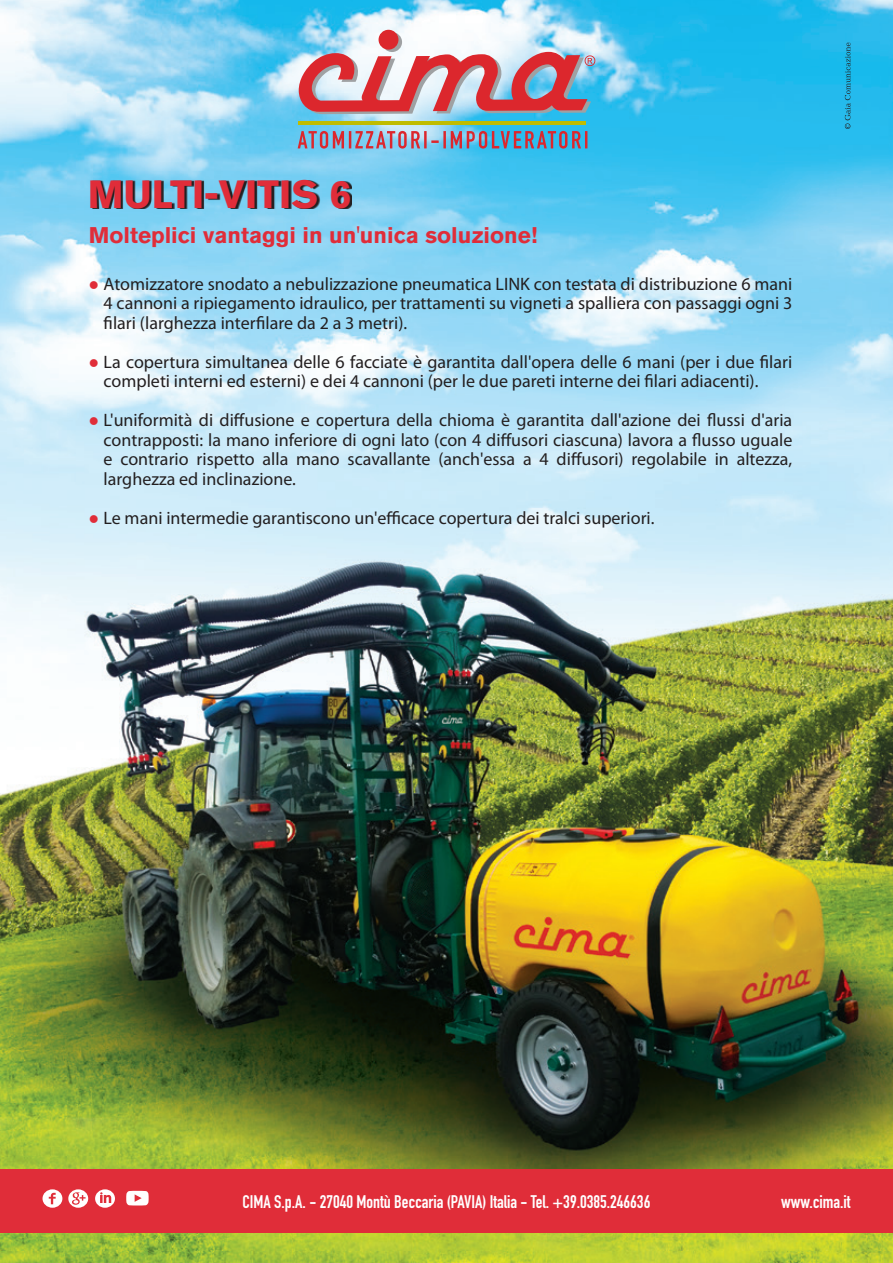
<style>
.page{position:relative;width:893px;height:1263px;background:#fff}
.page>*{position:absolute;margin:0;border:0;box-sizing:border-box;transform-origin:0 0}
.t1{font:700 39px "Akzidenz Grotesk BQ";color:#e02d39}
.t2{font:700 22.5px "Akzidenz Grotesk BQ";color:#e02d39}
.t3{font:18px/19.5px "Myriad Pro";color:#231f20;text-align:justify}
.t4{font:18px "DIN Engschrift Std";color:#fff}
.s1{color:#e02d39}
</style>
<div class="page">
<img style="left:0;top:0;width:893px;height:1263px">
<div style="left:0;top:1169px;width:893px;height:64px;background:#e02d39"></div>
<svg style="left:126px;top:1191px;width:23px;height:15px"></svg>
<svg style="left:95px;top:1189px;width:20px;height:19px"></svg>
<svg style="left:68px;top:1189px;width:20px;height:19px"></svg>
<svg style="left:43px;top:1189px;width:19px;height:19px"></svg>
<svg style="left:382px;top:32px;width:20px;height:20px"></svg>
<div style="left:378px;top:30px;width:20px;height:20px;background:#dc272d;border-radius:50%"></div>
<svg style="left:299px;top:52px;width:296px;height:62px;background:#c78a94"></svg>
<svg style="left:298px;top:131px;width:289px;height:18px;background:#8d8da8"></svg>
<hr style="left:298px;top:121px;width:287px;height:3px;background:#c0bc00">
<svg style="left:92px;top:180px;width:260px;height:29px;background:#507b8e"></svg>
<svg style="left:845px;top:43px;width:5px;height:86px"></svg>
<h1 class="t1" style="left:88px;top:172px;width:265px">MULTI-VITIS 6</h1>
<p class="t2" style="left:89px;top:223px;width:450px">Molteplici vantaggi in un'unica soluzione!</p>
<p class="t3" style="left:104px;top:274px;width:690px;text-indent:-15px"><span class="s1">●</span> Atomizzatore snodato a nebulizzazione pneumatica LINK con testata di distribuzione 6 mani 4 cannoni a ripiegamento idraulico, per trattamenti su vigneti a spalliera con passaggi ogni 3 filari (larghezza interfilare da 2 a 3 metri).</p>
<p class="t3" style="left:104px;top:352px;width:690px;text-indent:-15px"><span class="s1">●</span> La copertura simultanea delle 6 facciate è garantita dall'opera delle 6 mani (per i due filari completi interni ed esterni) e dei 4 cannoni (per le due pareti interne dei filari adiacenti).</p>
<p class="t3" style="left:104px;top:410px;width:690px;text-indent:-15px"><span class="s1">●</span> L'uniformità di diffusione e copertura della chioma è garantita dall'azione dei flussi d'aria contrapposti: la mano inferiore di ogni lato (con 4 diffusori ciascuna) lavora a flusso uguale e contrario rispetto alla mano scavallante (anch'essa a 4 diffusori) regolabile in altezza, larghezza ed inclinazione.</p>
<p class="t3" style="left:89px;top:508px;width:567px"><span class="s1">●</span> Le mani intermedie garantiscono un'efficace copertura dei tralci superiori.</p>
<p class="t4" style="left:243px;top:1191px;width:409px">CIMA S.p.A. - 27040 Montù Beccaria (PAVIA) Italia - Tel. +39.0385.246636</p>
<p class="t4" style="left:781px;top:1191px;width:71px">www.cima.it</p>
</div>
